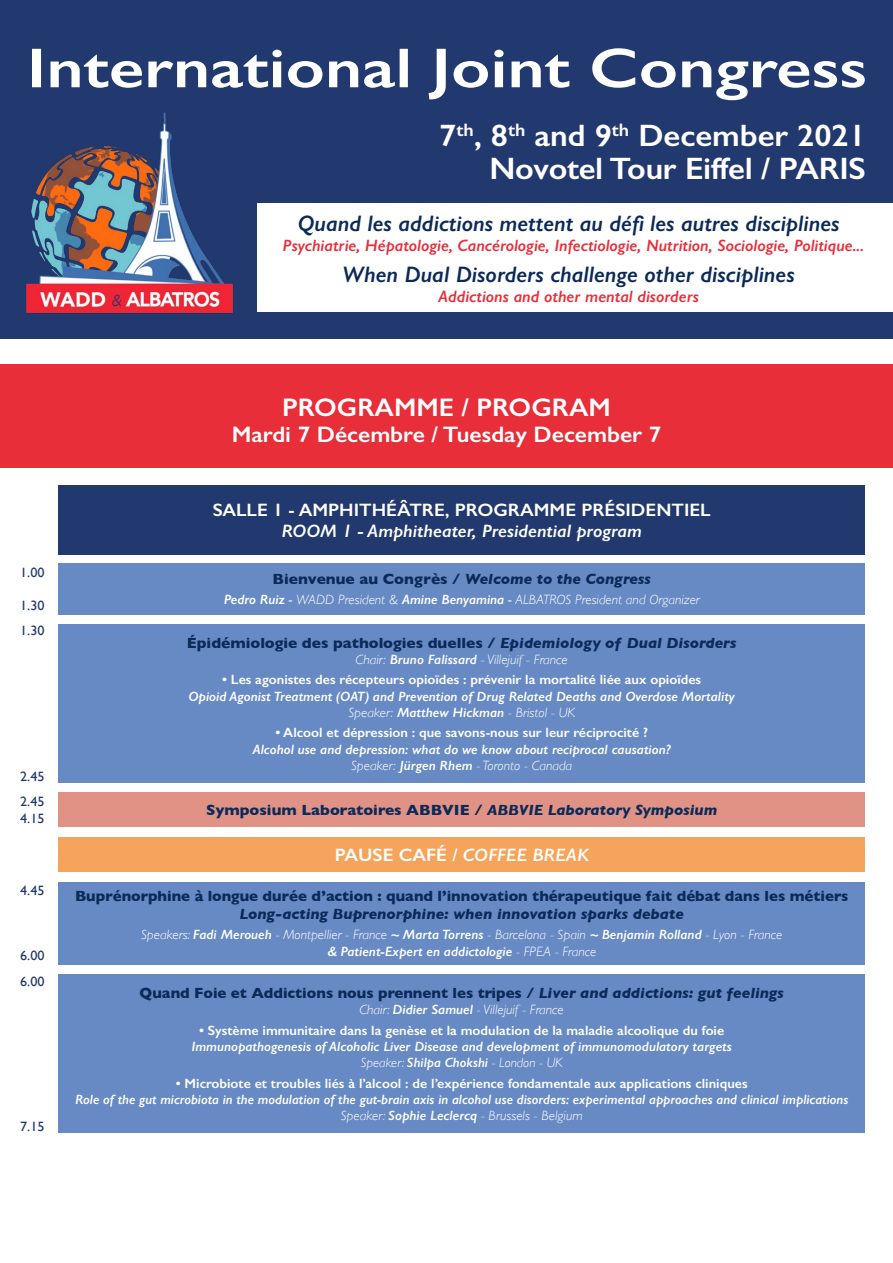
<style>
.page{position:relative;width:893px;height:1263px;background:#fff}
.page>*{position:absolute;margin:0;border:0;box-sizing:border-box;transform-origin:0 0}
.t1{font:600 31.05px/32.5px "Gill Sans";letter-spacing:-.01em;color:#fff;text-align:right;scale:1.05 1}
.t2{font:600 25.5px "Gill Sans";color:#fff;scale:1.05 1}
.t3{font:italic 600 22.5px "Gill Sans";color:#0b2959}
.t4{font:600 22.5px "Gill Sans";color:#fff;scale:1.05 1}
.t5{font:italic 600 18px "Gill Sans";color:#fff;scale:1.05 1}
.t6{font:600 18px "Gill Sans";color:#fff;scale:1.05 1}
.t7{font:italic 600 16.5px "Gill Sans";color:#e72e39}
.t8{font:700 15px "Gill Sans";color:#0b2959}
.t9{font:italic 700 15px "Gill Sans";color:#0b2959}
.t10{font:italic 600 13.5px/16.2px "Gill Sans";color:#fff;text-align:center}
.t11{font:600 13.5px "Gill Sans";color:#fff}
.t12{font:italic 300 13.5px "Gill Sans";color:#fff}
.t13{font:13.5px/25.7px "Gill Sans";color:#21396e;scale:1.05 1}
.s1{font-style:normal}
.s2{font-weight:600}
.s3{font-weight:400}
.s4{font-style:italic}
.s5{font-weight:300}
</style>
<div class="page">
<div style="left:0;top:0;width:893px;height:338px;background:#21396e"></div>
<div style="left:257px;top:203px;width:636px;height:109px;background:#fff"></div>
<div style="left:0;top:364px;width:893px;height:104px;background:#e72e39"></div>
<div style="left:58px;top:563px;width:807px;height:52px;background:#678ac4"></div>
<div style="left:58px;top:882px;width:807px;height:82px;background:#678ac4"></div>
<div style="left:58px;top:792px;width:807px;height:35px;background:#e09384"></div>
<div style="left:58px;top:975px;width:807px;height:158px;background:#678ac4"></div>
<div style="left:58px;top:624px;width:807px;height:159px;background:#678ac4"></div>
<div style="left:58px;top:837px;width:807px;height:35px;background:#f6a45c"></div>
<div style="left:58px;top:485px;width:807px;height:70px;background:#21396e"></div>
<svg style="left:32px;top:48px;width:833px;height:52px"></svg>
<img style="left:26px;top:112px;width:208px;height:202px">
<h1 class="t1" style="left:439px;top:119px;width:408px">7<sup>th</sup>, 8<sup>th</sup> and 9<sup>th</sup> December 2021<br>Novotel Tour Eiffel / PARIS</h1>
<h3 class="t3" style="left:298px;top:210px;width:543px">Quand les addictions mettent au défi les autres disciplines</h3>
<p class="t7" style="left:283px;top:235px;width:583px">Psychiatrie, Hépatologie, Cancérologie, Infectiologie, Nutrition, Sociologie, Politique...</p>
<h3 class="t3" style="left:343px;top:261px;width:454px">When Dual Disorders challenge other disciplines</h3>
<p class="t7" style="left:438px;top:286px;width:262px">Addictions and other mental disorders</p>
<h2 class="t2" style="left:282px;top:392px;width:314px">PROGRAMME / PROGRAM</h2>
<h3 class="t4" style="left:232px;top:420px;width:410px">Mardi 7 Décembre / Tuesday December 7</h3>
<p class="t13" style="left:20px;top:560px;width:25px">1.00</p>
<p class="t13" style="left:20px;top:592px;width:25px">1.30<br>1.30</p>
<p class="t13" style="left:20px;top:764px;width:25px">2.45</p>
<h3 class="t6" style="left:213px;top:498px;width:476px">SALLE 1 - AMPHITHÉÂTRE, PROGRAMME PRÉSIDENTIEL</h3>
<h3 class="t5" style="left:281px;top:520px;width:345px">ROOM 1 - Amphitheater, Presidential program</h3>
<p class="t9" style="left:273px;top:570px;width:380px"><span class="s1">Bienvenue au Congrès /</span> Welcome to the Congress</p>
<p class="t12" style="left:224px;top:592px;width:477px"><span class="s2">Pedro Ruiz</span> <span class="s3">-</span> WADD President &amp; <span class="s2">Amine Benyamina</span> <span class="s3">-</span> ALBATROS President and Organizer</p>
<p class="t8" style="left:187px;top:631px;width:551px">Épidémiologie des pathologies duelles / <span class="s4">Epidemiology of Dual Disorders</span></p>
<p class="t12" style="left:356px;top:652px;width:214px">Chair: <span class="s2">Bruno Falissard</span> - Villejuif - France</p>
<p class="t11" style="left:222px;top:672px;width:481px">• Les agonistes des récepteurs opioïdes : prévenir la mortalité liée aux opioïdes</p>
<p class="t10" style="left:188px;top:688px;width:548px">Opioid Agonist Treatment (OAT) and Prevention of Drug Related Deaths and Overdose Mortality<br><span class="s5">Speaker:</span> Matthew Hickman <span class="s5">- Bristol - UK</span></p>
<p class="t11" style="left:275px;top:724px;width:374px">• Alcool et dépression : que savons-nous sur leur réciprocité ?</p>
<p class="t10" style="left:253px;top:741px;width:419px">Alcohol use and depression: what do we know about reciprocal causation?<br><span class="s5">Speaker:</span> Jürgen Rhem <span class="s5">- Toronto - Canada</span></p>
<p class="t13" style="left:20px;top:793px;width:25px;line-height:16.2px">2.45<br>4.15</p>
<p class="t8" style="left:206px;top:798px;width:513px">Symposium Laboratoires ABBVIE / <span class="s4">ABBVIE Laboratory Symposium</span></p>
<p class="t13" style="left:20px;top:878px;width:25px">4.45</p>
<p class="t13" style="left:20px;top:943px;width:25px">6.00</p>
<p class="t13" style="left:20px;top:968px;width:25px">6.00</p>
<p class="t13" style="left:20px;top:1114px;width:25px">7.15</p>
<h3 class="t5" style="left:335px;top:844px;width:243px"><span class="s1">PAUSE CAFÉ</span> / COFFEE BREAK</h3>
<p class="t8" style="left:75px;top:884px;width:775px">Buprénorphine à longue durée d’action : quand l’innovation thérapeutique fait débat dans les métiers</p>
<p class="t9" style="left:239px;top:905px;width:446px">Long-acting Buprenorphine: when innovation sparks debate</p>
<p class="t10" style="left:141px;top:927px;width:643px"><span class="s5">Speakers:</span> Fadi Meroueh <span class="s5">- Montpellier - France</span> ~ Marta Torrens <span class="s5">- Barcelona - Spain</span> ~ Benjamin Rolland <span class="s5">- Lyon - France </span>&amp; Patient-Expert en addictologie <span class="s5">- FPEA - France</span></p>
<p class="t8" style="left:140px;top:981px;width:646px">Quand Foie et Addictions nous prennent les tripes / <span class="s4">Liver and addictions: gut feelings</span></p>
<p class="t12" style="left:360px;top:1002px;width:206px">Chair: <span class="s2">Didier Samuel</span> - Villejuif - France</p>
<p class="t11" style="left:199px;top:1022px;width:527px">• Système immunitaire dans la genèse et la modulation de la maladie alcoolique du foie</p>
<p class="t10" style="left:191px;top:1038px;width:542px">Immunopathogenesis of Alcoholic Liver Disease and development of immunomodulatory targets<br><span class="s5">Speaker:</span> Shilpa Chokshi <span class="s5">- London - UK</span></p>
<p class="t11" style="left:176px;top:1075px;width:573px">• Microbiote et troubles liés à l’alcool : de l’expérience fondamentale aux applications cliniques</p>
<p class="t10" style="left:75px;top:1091px;width:775px">Role of the gut microbiota in the modulation of the gut-brain axis in alcohol use disorders: experimental approaches and clinical implications<br><span class="s5">Speaker:</span> Sophie Leclercq <span class="s5">- Brussels - Belgium</span></p>
</div>
